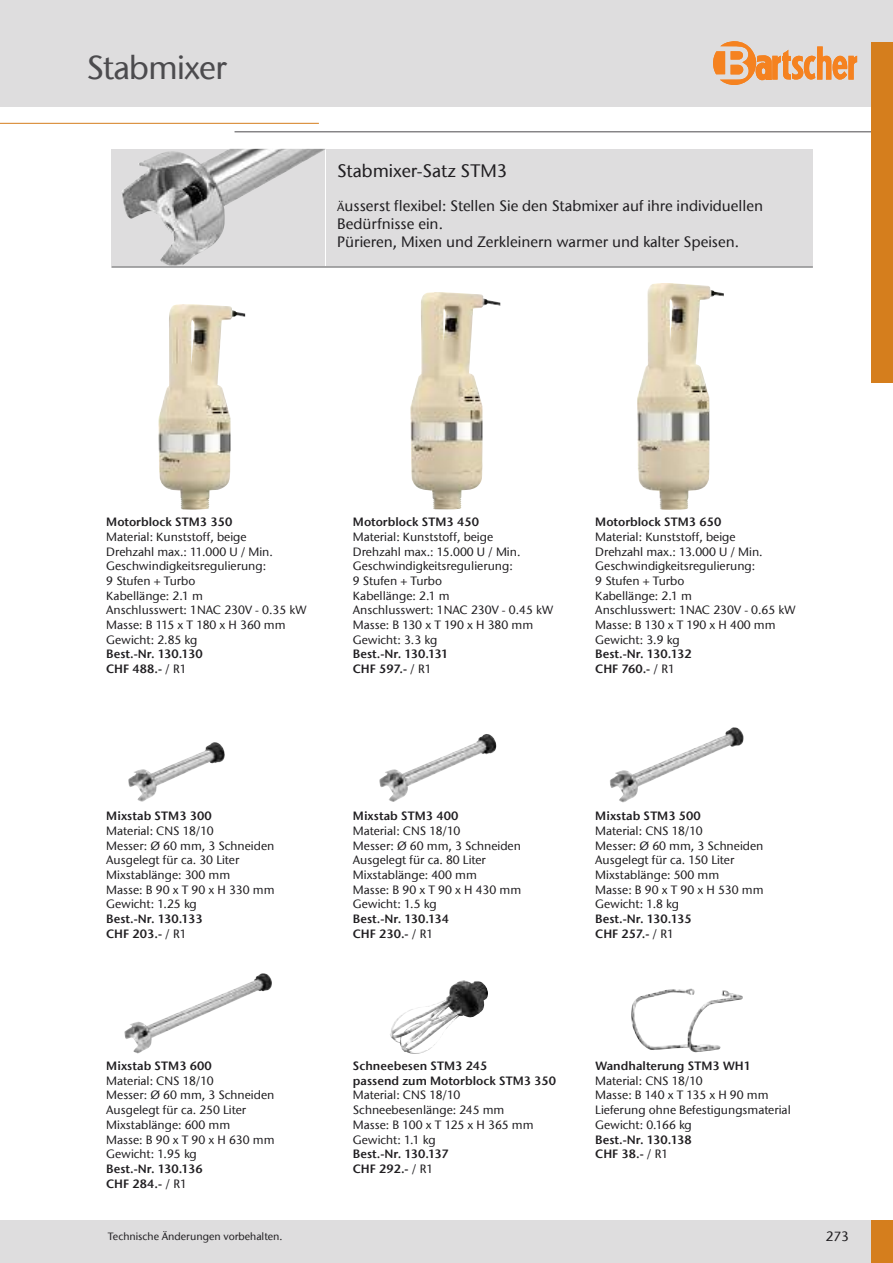
<style>
.page{position:relative;width:893px;height:1263px;background:#fff}
.page>*{position:absolute;margin:0;border:0;box-sizing:border-box;transform-origin:0 0}
.t1{font:500 33px "ITC Stone Sans Com";letter-spacing:-.025em;color:#4c4b4e}
.t2{font:500 18px "ITC Stone Sans Com";color:#201e21}
.t3{font:500 15px/18px "ITC Stone Sans Com";color:#201e21}
.t4{font:500 13.5px "ITC Stone Sans Com";color:#201e21}
.t5{font:500 12px/14.7px "ITC Stone Sans Com";color:#201e21}
.t6{font:12px/14.7px "ITC Stone Sans Com Semi";color:#201e21}
.t7{font:500 10.5px "ITC Stone Sans Com";color:#201e21}
.s1{font-size:12px}
.s2{font-family:"ITC Stone Sans Com";font-weight:500}
</style>
<div class="page">
<hr style="left:0;top:123px;width:319px;height:1px;background:#d57e1d">
<hr style="left:235px;top:131px;width:658px;height:1px;background:#4c4b4e">
<div style="left:0;top:0;width:893px;height:106px;background:#deddde"></div>
<div style="left:872px;top:43px;width:21px;height:340px;background:#d57e1d"></div>
<div style="left:0;top:1220px;width:893px;height:43px;background:#deddde"></div>
<div style="left:872px;top:1220px;width:21px;height:43px;background:#d57e1d"></div>
<svg style="left:713px;top:41px;width:144px;height:44px"></svg>
<img style="left:158px;top:304px;width:87px;height:206px">
<img style="left:390px;top:980px;width:98px;height:74px">
<img style="left:631px;top:988px;width:112px;height:64px">
<img style="left:124px;top:973px;width:148px;height:80px">
<img style="left:379px;top:734px;width:117px;height:68px">
<img style="left:610px;top:727px;width:134px;height:75px">
<img style="left:128px;top:742px;width:97px;height:60px">
<img style="left:410px;top:292px;width:90px;height:217px">
<img style="left:637px;top:283px;width:87px;height:227px">
<div style="left:111px;top:149px;width:214px;height:116px;background:#deddde"></div>
<img style="left:122px;top:149px;width:203px;height:116px">
<hr style="left:111px;top:267px;width:702px;height:1px;background:#4c4b4e">
<div style="left:327px;top:149px;width:486px;height:116px;background:#deddde"></div>
<h1 class="t1" style="left:87px;top:48px;width:142px">Stabmixer</h1>
<h2 class="t2" style="left:337px;top:160px;width:172px">Stabmixer-Satz STM3</h2>
<p class="t3" style="left:337px;top:197px;width:427px"><span class="s1">Ä</span>usserst flexibel: Stellen Sie den Stabmixer auf ihre individuellen<br>Bedürfnisse ein.<br>Pürieren, Mixen und Zerkleinern warmer und kalter Speisen.</p>
<p class="t6" style="left:106px;top:515px;width:128px">Motorblock STM3 350</p>
<p class="t5" style="left:106px;top:529px;width:202px">Material: Kunststoff, beige<br>Drehzahl max.: 11.000 U / Min.<br>Geschwindigkeitsregulierung:<br>9 Stufen + Turbo<br>Kabellänge: 2.1 m<br>Anschlusswert: 1NAC 230V - 0.35 kW<br>Masse: B 115 x T 180 x H 360 mm<br>Gewicht: 2.85 kg</p>
<p class="t6" style="left:106px;top:647px;width:98px">Best.-Nr. 130.130<br>CHF 488.- <span class="s2">/ R1</span></p>
<p class="t6" style="left:353px;top:515px;width:128px">Motorblock STM3 450</p>
<p class="t5" style="left:353px;top:529px;width:202px">Material: Kunststoff, beige<br>Drehzahl max.: 15.000 U / Min.<br>Geschwindigkeitsregulierung:<br>9 Stufen + Turbo<br>Kabellänge: 2.1 m<br>Anschlusswert: 1NAC 230V - 0.45 kW<br>Masse: B 130 x T 190 x H 380 mm<br>Gewicht: 3.3 kg</p>
<p class="t6" style="left:353px;top:647px;width:97px">Best.-Nr. 130.131<br>CHF 597.- <span class="s2">/ R1</span></p>
<p class="t6" style="left:595px;top:515px;width:128px">Motorblock STM3 650</p>
<p class="t5" style="left:595px;top:529px;width:202px">Material: Kunststoff, beige<br>Drehzahl max.: 13.000 U / Min.<br>Geschwindigkeitsregulierung:<br>9 Stufen + Turbo<br>Kabellänge: 2.1 m<br>Anschlusswert: 1NAC 230V - 0.65 kW<br>Masse: B 130 x T 190 x H 400 mm<br>Gewicht: 3.9 kg</p>
<p class="t6" style="left:595px;top:647px;width:98px">Best.-Nr. 130.132<br>CHF 760.- <span class="s2">/ R1</span></p>
<p class="t6" style="left:106px;top:809px;width:107px">Mixstab STM3 300</p>
<p class="t5" style="left:106px;top:823px;width:170px">Material: CNS 18/10<br>Messer: Ø 60 mm, 3 Schneiden<br>Ausgelegt für ca. 30 Liter<br>Mixstablänge: 300 mm<br>Masse: B 90 x T 90 x H 330 mm<br>Gewicht: 1.25 kg</p>
<p class="t6" style="left:106px;top:911px;width:98px">Best.-Nr. 130.133<br>CHF 203.- <span class="s2">/ R1</span></p>
<p class="t6" style="left:106px;top:1058px;width:107px">Mixstab STM3 600</p>
<p class="t5" style="left:106px;top:1073px;width:170px">Material: CNS 18/10<br>Messer: Ø 60 mm, 3 Schneiden<br>Ausgelegt für ca. 250 Liter<br>Mixstablänge: 600 mm<br>Masse: B 90 x T 90 x H 630 mm<br>Gewicht: 1.95 kg</p>
<p class="t6" style="left:106px;top:1161px;width:98px">Best.-Nr. 130.136<br>CHF 284.- <span class="s2">/ R1</span></p>
<p class="t6" style="left:353px;top:809px;width:107px">Mixstab STM3 400</p>
<p class="t5" style="left:353px;top:823px;width:170px">Material: CNS 18/10<br>Messer: Ø 60 mm, 3 Schneiden<br>Ausgelegt für ca. 80 Liter<br>Mixstablänge: 400 mm<br>Masse: B 90 x T 90 x H 430 mm<br>Gewicht: 1.5 kg</p>
<p class="t6" style="left:353px;top:911px;width:98px">Best.-Nr. 130.134<br>CHF 230.- <span class="s2">/ R1</span></p>
<p class="t6" style="left:595px;top:809px;width:107px">Mixstab STM3 500</p>
<p class="t5" style="left:595px;top:823px;width:170px">Material: CNS 18/10<br>Messer: Ø 60 mm, 3 Schneiden<br>Ausgelegt für ca. 150 Liter<br>Mixstablänge: 500 mm<br>Masse: B 90 x T 90 x H 530 mm<br>Gewicht: 1.8 kg</p>
<p class="t6" style="left:595px;top:911px;width:98px">Best.-Nr. 130.135<br>CHF 257.- <span class="s2">/ R1</span></p>
<p class="t6" style="left:353px;top:1058px;width:205px">Schneebesen STM3 245<br>passend zum Motorblock STM3 350</p>
<p class="t5" style="left:353px;top:1088px;width:182px">Material: CNS 18/10<br>Schneebesenlänge: 245 mm<br>Masse: B 100 x T 125 x H 365 mm<br>Gewicht: 1.1 kg</p>
<p class="t6" style="left:353px;top:1147px;width:97px">Best.-Nr. 130.137<br>CHF 292.- <span class="s2">/ R1</span></p>
<p class="t6" style="left:595px;top:1058px;width:157px">Wandhalterung STM3 WH1</p>
<p class="t5" style="left:595px;top:1073px;width:197px">Material: CNS 18/10<br>Masse: B 140 x T 135 x H 90 mm<br>Lieferung ohne Befestigungsmaterial<br>Gewicht: 0.166 kg</p>
<p class="t6" style="left:595px;top:1132px;width:98px">Best.-Nr. 130.138<br>CHF 38.- <span class="s2">/ R1</span></p>
<p class="t7" style="left:108px;top:1230px;width:176px">Technische Änderungen vorbehalten.</p>
<p class="t4" style="left:826px;top:1228px;width:24px">273</p>
</div>
